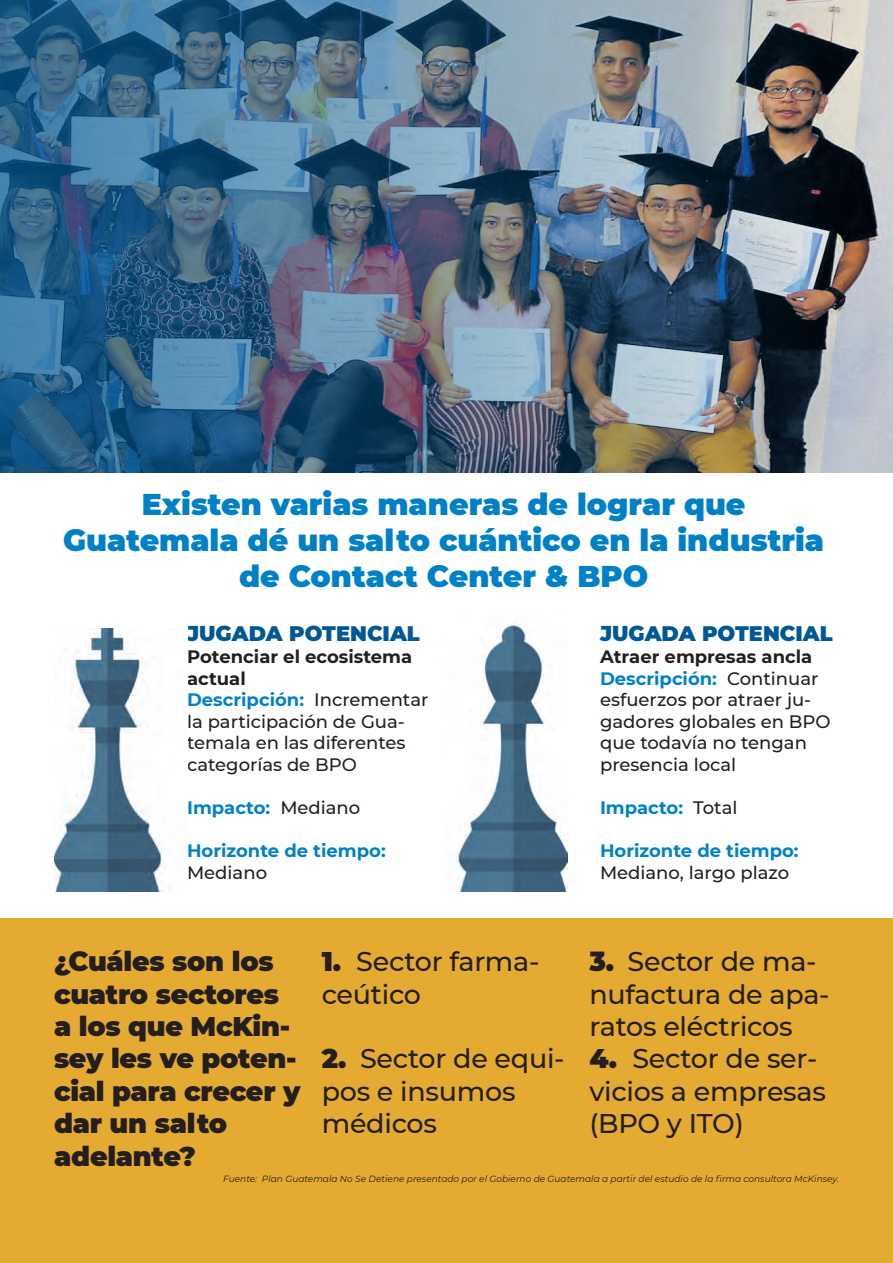
<style>
.page{position:relative;width:893px;height:1263px;background:#fff}
.page>*{position:absolute;margin:0;border:0;box-sizing:border-box;transform-origin:0 0}
.t1{font:900 30px/36px "Montserrat";color:#0081c7;text-align:center}
.t2{font:500 27px/32.4px "Montserrat";letter-spacing:-.01em;color:#231f20}
.t3{font:900 27px/32.4px "Montserrat";letter-spacing:-.01em;color:#231f20}
.t4{font:900 21px "Montserrat";color:#005894}
.t5{font:500 18px/21.6px "Montserrat";color:#231f20}
.t6{font:700 18px/21.6px "Montserrat";color:#0081c7}
.t7{font:700 18px/21.6px "Montserrat";color:#231f20}
.t8{font:italic 9px "Montserrat";color:#231f20}
.s1{font-weight:700;color:#0081c7}
.s2{font-weight:500;color:#231f20}
.s3{font-weight:900}
</style>
<div class="page">
<div style="left:0;top:918px;width:893px;height:345px;background:#e5aa31"></div>
<img style="left:54px;top:629px;width:117px;height:262px">
<img style="left:451px;top:622px;width:117px;height:269px">
<img style="left:0;top:0;width:893px;height:472px">
<p class="t1" style="left:142px;top:485px;width:605px">Existen varias maneras de lograr que</p>
<p class="t1" style="left:63px;top:521px;width:762px">Guatemala dé un salto cuántico en la industria de Contact Center &amp; BPO</p>
<p class="t4" style="left:187px;top:618px;width:234px">JUGADA POTENCIAL</p>
<p class="t7" style="left:187px;top:645px;width:227px">Potenciar el ecosistema actual</p>
<p class="t5" style="left:187px;top:688px;width:243px"><span class="s1">Descripción:</span> Incrementar la participación de Gua&shy;temala en las diferentes categorías de BPO</p>
<p class="t6" style="left:187px;top:796px;width:175px">Impacto: <span class="s2">Mediano</span></p>
<p class="t6" style="left:187px;top:839px;width:200px">Horizonte de tiempo:<br><span class="s2">Mediano</span></p>
<p class="t4" style="left:600px;top:618px;width:234px">JUGADA POTENCIAL</p>
<p class="t7" style="left:600px;top:645px;width:214px">Atraer empresas ancla</p>
<p class="t5" style="left:600px;top:667px;width:232px"><span class="s1">Descripción:</span> Continuar esfuerzos por atraer ju&shy;gadores globales en BPO que todavía no tengan presencia local</p>
<p class="t6" style="left:600px;top:796px;width:139px">Impacto: <span class="s2">Total</span></p>
<p class="t6" style="left:600px;top:839px;width:200px">Horizonte de tiempo:<br><span class="s2">Mediano, largo plazo</span></p>
<p class="t3" style="left:54px;top:944px;width:248px">¿Cuáles son los cuatro sectores a los que McKin&shy;sey les ve poten&shy;cial para crecer y dar un salto</p>
<p class="t3" style="left:54px;top:1138px;width:143px">adelante?</p>
<p class="t2" style="left:322px;top:944px;width:219px"><span class="s3">1.</span> Sector farma&shy;ceútico</p>
<p class="t2" style="left:322px;top:1041px;width:244px"><span class="s3">2.</span> Sector de equi&shy;pos e insumos médicos</p>
<p class="t2" style="left:589px;top:944px;width:242px"><span class="s3">3.</span> Sector de ma&shy;nufactura de apa&shy;ratos eléctricos</p>
<p class="t2" style="left:589px;top:1041px;width:238px"><span class="s3">4.</span> Sector de ser&shy;vicios a empresas (BPO y ITO)</p>
<p class="t8" style="left:223px;top:1173px;width:617px">Fuente: Plan Guatemala No Se Detiene presentado por el Gobierno de Guatemala a partir del estudio de la firma consultora McKinsey.</p>
</div>
